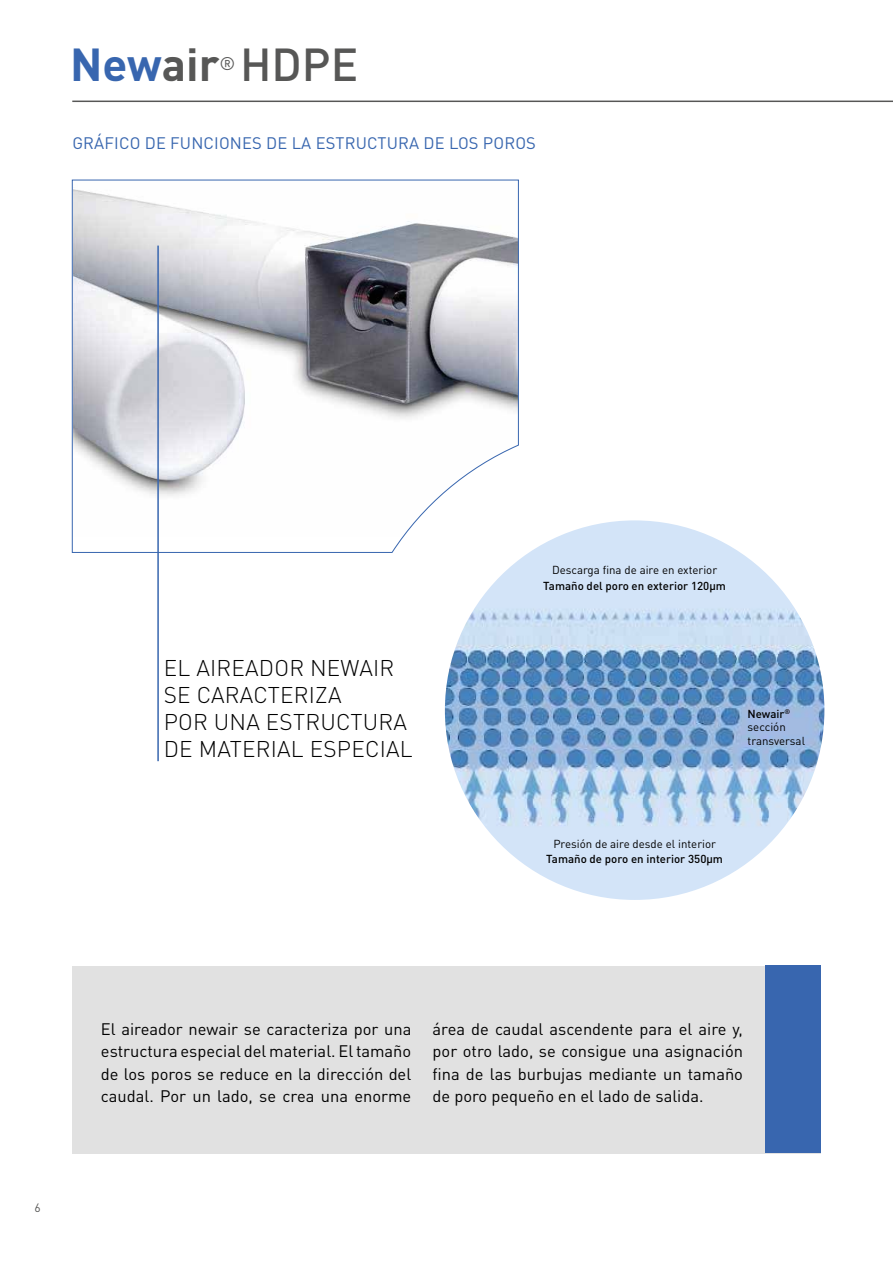
<style>
.page{position:relative;width:893px;height:1263px;background:#fff}
.page>*{position:absolute;margin:0;border:0;box-sizing:border-box;transform-origin:0 0}
.t1{font:500 45.6px "DIN Pro";color:#575756}
.t2{font:300 22.5px/27px "DIN Pro";letter-spacing:.01em;color:#000}
.t3{font:18.15px "DIN Pro";color:#575756}
.t4{font:16.5px/22.5px "DIN Pro";color:#000;text-align:justify}
.t5{font:16.5px "DIN Pro";letter-spacing:.01em;color:#3866af}
.t6{font:12px "DIN Pro";color:#575756}
.t7{font:11.55px/13.5px "DIN Pro";color:#000}
.t8{font:500 11.55px "DIN Pro";color:#000}
.s1{font-weight:700;color:#3866af}
.s2{font-weight:700}
.s3{font-weight:500}
</style>
<div class="page">
<hr style="left:72px;top:101px;width:821px;height:1px;background:#575756">
<svg style="left:72px;top:179px;width:447px;height:374px"></svg>
<div style="left:72px;top:966px;width:749px;height:187px;background:#e1e1e1"></div>
<div style="left:765px;top:965px;width:56px;height:187px;background:#3866af"></div>
<hr style="left:157px;top:246px;width:2px;height:515px;background:#3866af">
<img style="left:445px;top:520px;width:379px;height:380px;border-radius:190px">
<h1 class="t1" style="left:70px;top:33px;width:290px"><span class="s1">New</span><span class="s2">air</span> HDPE</h1>
<p class="t3" style="left:220px;top:52px;width:17px">®</p>
<p class="t5" style="left:72px;top:131px;width:465px">GRÁFICO DE FUNCIONES DE LA ESTRUCTURA DE LOS POROS</p>
<h2 class="t2" style="left:164px;top:654px;width:250px">EL AIREADOR NEWAIR<br>SE CARACTERIZA<br>POR UNA ESTRUCTURA<br>DE MATERIAL ESPECIAL</h2>
<p class="t7" style="left:552px;top:563px;width:167px">Descarga fina de aire en exterior</p>
<p class="t8" style="left:543px;top:578px;width:184px">Tamaño del poro en exterior 120µm</p>
<p class="t7" style="left:747px;top:706px;width:59px"><span class="s3">Newair</span><sup>® </sup>sección transversal</p>
<p class="t7" style="left:553px;top:836px;width:164px">Presión de aire desde el interior</p>
<p class="t8" style="left:546px;top:851px;width:178px">Tamaño de poro en interior 350µm</p>
<p class="t6" style="left:35px;top:1200px;width:8px">6</p>
<p class="t4" style="left:101px;top:1017px;width:312px">El aireador newair se caracteriza por una estructura especial del material. El tamaño de los poros se reduce en la dirección del caudal. Por un lado, se crea una enorme</p>
<p class="t4" style="left:433px;top:1017px;width:312px">área de caudal ascendente para el aire y, por otro lado, se consigue una asignación fina de las burbujas mediante un tamaño de poro pequeño en el lado de salida.</p>
</div>
